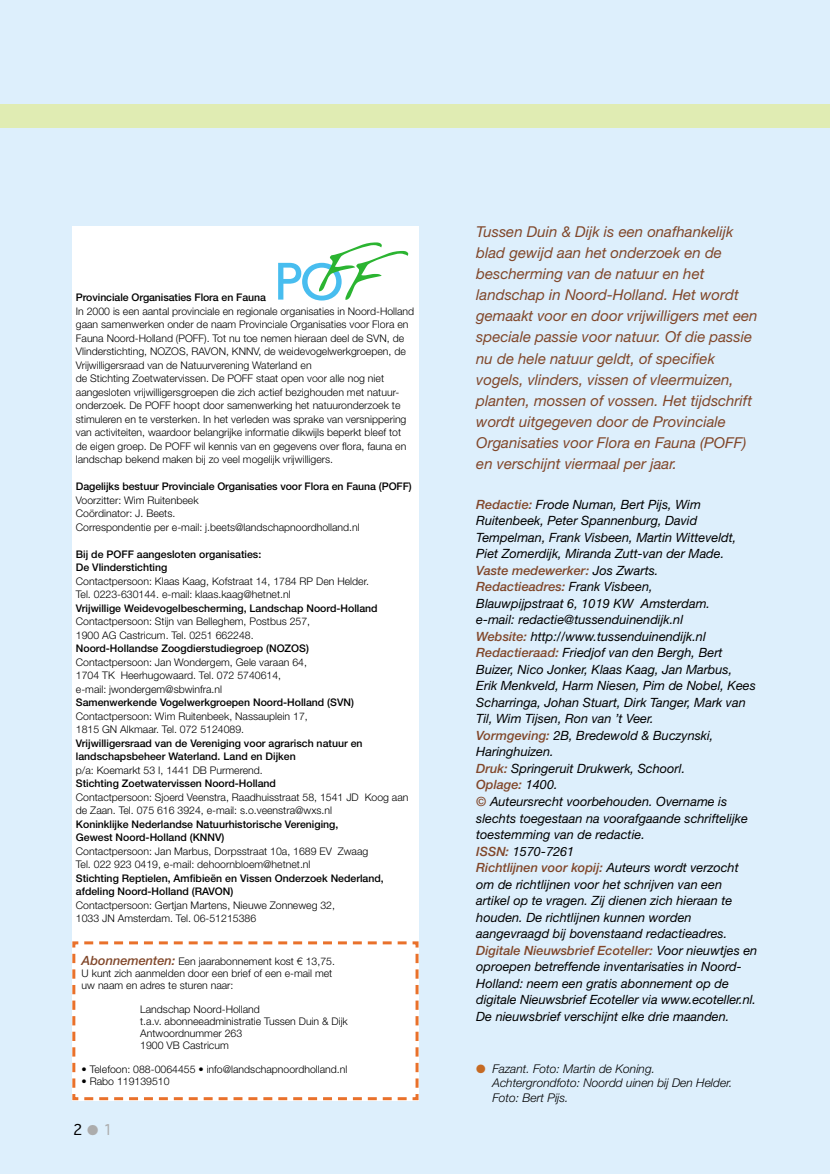
<style>
.page{position:relative;width:830px;height:1174px;background:#fff}
.page>*{position:absolute;margin:0;border:0;box-sizing:border-box;transform-origin:0 0}
.t1{font:italic 15px/21px "Helvetica Neue LT Std";color:#81472a}
.t2{font:14.25px "Geneva";color:#000}
.t3{font:italic 12.75px/16.5px "Helvetica Neue LT Std";color:#000}
.t4{font:italic 300 12px/14.4px "Helvetica Neue LT Std";color:#000}
.t5{font:300 10.5px/13.5px "Helvetica Neue LT Std";color:#000}
.t6{font:500 10.5px/13.5px "Helvetica Neue LT Std";color:#000}
.s1{font-weight:500;font-style:italic;font-size:12.75px;color:#81472a}
.s2{color:#acacac}
.s3{font-weight:500;color:#81472a}
.s4{color:#c56a23}
</style>
<div class="page">
<div style="left:0;top:0;width:829px;height:1174px;background:#ddeffc"></div>
<div style="left:0;top:104px;width:829px;height:24px;background:#e0ecb3"></div>
<div style="left:72px;top:226px;width:346px;height:874px;background:#fff"></div>
<svg style="left:72px;top:940px;width:347px;height:161px"></svg>
<svg style="left:278px;top:242px;width:130px;height:58px"></svg>
<p class="t6" style="left:76px;top:290px;width:191px">Provinciale Organisaties Flora en Fauna</p>
<p class="t5" style="left:76px;top:304px;width:340px">In 2000 is een aantal provinciale en regionale organisaties in Noord-Holland gaan samenwerken onder de naam Provinciale Organisaties voor Flora en Fauna Noord-Holland (POFF). Tot nu toe nemen hieraan deel de SVN, de Vlinderstichting, NOZOS, RAVON, KNNV, de weidevogelwerkgroepen, de Vrijwilligersraad van de Natuurverening Waterland en<br>de Stichting Zoetwatervissen. De POFF staat open voor alle nog niet aangesloten vrijwilligersgroepen die zich actief bezighouden met natuur&shy;onderzoek. De POFF hoopt door samenwerking het natuuronderzoek te stimuleren en te versterken. In het verleden was sprake van versnippering van activiteiten, waardoor belangrijke informatie dikwijls beperkt bleef tot de eigen groep. De POFF wil kennis van en gegevens over flora, fauna en landschap bekend maken bij zo veel mogelijk vrijwilligers.</p>
<p class="t6" style="left:76px;top:479px;width:337px">Dagelijks bestuur Provinciale Organisaties voor Flora en Fauna (POFF)</p>
<p class="t5" style="left:76px;top:493px;width:285px">Voorzitter: Wim Ruitenbeek<br>Coördinator: J. Beets.<br>Correspondentie per e-mail: j.beets@landschapnoordholland.nl</p>
<p class="t6" style="left:76px;top:547px;width:187px">Bij de POFF aangesloten organisaties:<br>De Vlinderstichting</p>
<p class="t5" style="left:76px;top:574px;width:294px">Contactpersoon: Klaas Kaag, Kofstraat 14, 1784 RP Den Helder.<br>Tel. 0223-630144. e-mail: klaas.kaag@hetnet.nl</p>
<p class="t6" style="left:76px;top:601px;width:303px">Vrijwillige Weidevogelbescherming, Landschap Noord-Holland</p>
<p class="t5" style="left:76px;top:614px;width:235px">Contactpersoon: Stijn van Belleghem, Postbus 257,<br>1900 AG Castricum. Tel. 0251 662248.</p>
<p class="t6" style="left:76px;top:641px;width:234px">Noord-Hollandse Zoogdierstudiegroep (NOZOS)</p>
<p class="t5" style="left:76px;top:655px;width:232px">Contactpersoon: Jan Wondergem, Gele varaan 64,<br>1704 TK Heerhugowaard. Tel. 072 5740614, e-mail: jwondergem@sbwinfra.nl</p>
<p class="t6" style="left:76px;top:695px;width:279px">Samenwerkende Vogelwerkgroepen Noord-Holland (SVN)</p>
<p class="t5" style="left:76px;top:709px;width:233px">Contactpersoon: Wim Ruitenbeek, Nassauplein 17,<br>1815 GN Alkmaar. Tel. 072 5124089.</p>
<p class="t6" style="left:76px;top:736px;width:288px">Vrijwilligersraad van de Vereniging voor agrarisch natuur en landschapsbeheer Waterland. Land en Dijken</p>
<p class="t5" style="left:76px;top:763px;width:188px">p/a: Koemarkt 53 I, 1441 DB Purmerend.</p>
<p class="t6" style="left:76px;top:776px;width:201px">Stichting Zoetwatervissen Noord-Holland</p>
<p class="t5" style="left:76px;top:790px;width:334px">Contactpersoon: Sjoerd Veenstra, Raadhuisstraat 58, 1541 JD Koog aan de Zaan. Tel. 075 616 3924, e-mail: s.o.veenstra@wxs.nl</p>
<p class="t6" style="left:76px;top:817px;width:264px">Koninklijke Nederlandse Natuurhistorische Vereniging,<br>Gewest Noord-Holland (KNNV)</p>
<p class="t5" style="left:76px;top:844px;width:294px">Contactpersoon: Jan Marbus, Dorpsstraat 10a, 1689 EV Zwaag<br>Tel. 022 923 0419, e-mail: dehoornbloem@hetnet.nl</p>
<p class="t6" style="left:76px;top:871px;width:309px">Stichting Reptielen, Amfibieën en Vissen Onderzoek Nederland, afdeling Noord-Holland (RAVON)</p>
<p class="t5" style="left:76px;top:898px;width:260px">Contactpersoon: Gertjan Martens, Nieuwe Zonneweg 32,<br>1033 JN Amsterdam. Tel. 06-51215386</p>
<p class="t5" style="left:82px;top:955px;width:255px;line-height:12px"><span class="s1">Abonnementen:</span> Een jaarabonnement kost € 13,75.<br>U kunt zich aanmelden door een brief of een e-mail met uw naam en adres te sturen naar:</p>
<p class="t5" style="left:140px;top:1003px;width:209px;line-height:12px">Landschap Noord-Holland<br>t.a.v. abonneeadministratie Tussen Duin &amp; Dijk<br>Antwoordnummer 263<br>1900 VB Castricum</p>
<p class="t5" style="left:82px;top:1062px;width:267px">• Telefoon: 088-0064455 • info@landschapnoordholland.nl</p>
<p class="t5" style="left:82px;top:1074px;width:89px">• Rabo 119139510</p>
<h2 class="t2" style="left:73px;top:1121px;width:41px">2<span class="s2">●1</span></h2>
<p class="t1" style="left:476px;top:221px;width:283px">Tussen Duin &amp; Dijk is een onafhankelijk blad gewijd aan het onderzoek en de bescherming van de natuur en het landschap in Noord-Holland. Het wordt gemaakt voor en door vrijwilligers met een speciale passie voor natuur. Of die passie nu de hele natuur geldt, of specifiek vogels, vlinders, vissen of vleermuizen, planten, mossen of vossen. Het tijdschrift wordt uitgegeven door de Provinciale Organisaties voor Flora en Fauna (POFF) en verschijnt viermaal per jaar.</p>
<p class="t3" style="left:476px;top:496px;width:282px"><span class="s3">Redactie:</span> Frode Numan, Bert Pijs, Wim Ruitenbeek, Peter Spannenburg, David Tempelman, Frank Visbeen, Martin Witteveldt, Piet Zomerdijk, Miranda Zutt-van der Made.<br><span class="s3">Vaste medewerker:</span> Jos Zwarts.<br><span class="s3">Redactieadres:</span> Frank Visbeen,<br>Blauwpijpstraat 6, 1019 KW Amsterdam.<br>e-mail: redactie@tussenduinendijk.nl<br><span class="s3">Website:</span> http://www.tussenduinendijk.nl <span class="s3">Redactieraad:</span> Friedjof van den Bergh, Bert Buizer, Nico Jonker, Klaas Kaag, Jan Marbus,<br>Erik Menkveld, Harm Niesen, Pim de Nobel, Kees Scharringa, Johan Stuart, Dirk Tanger, Mark van Til, Wim Tijsen, Ron van ’t Veer.<br><span class="s3">Vormgeving:</span> 2B, Bredewold &amp; Buczynski, Haringhuizen.<br><span class="s3">Druk:</span> Springeruit Drukwerk, Schoorl.<br><span class="s3">Oplage:</span> 1400.<br><span class="s3">©</span> Auteursrecht voorbehouden. Overname is slechts toegestaan na voorafgaande schriftelijke toestemming van de redactie.<br><span class="s3">ISSN:</span> 1570-7261<br><span class="s3">Richtlijnen voor kopij:</span> Auteurs wordt verzocht om de richtlijnen voor het schrijven van een artikel op te vragen. Zij dienen zich hieraan te houden. De richtlijnen kunnen worden aangevraagd bij bovenstaand redactieadres.<br><span class="s3">Digitale Nieuwsbrief Ecoteller:</span> Voor nieuwtjes en oproepen betreffende inventarisaties in Noord-Holland: neem een gratis abonnement op de digitale Nieuwsbrief Ecoteller via www.ecoteller.nl.<br>De nieuwsbrief verschijnt elke drie maanden.</p>
<p class="t4" style="left:492px;top:1061px;width:241px;text-indent:-16px"><span class="s4">●</span> Fazant. Foto: Martin de Koning.<br>Achtergrondfoto: Noordd uinen bij Den Helder.<br>Foto: Bert Pijs.</p>
</div>
